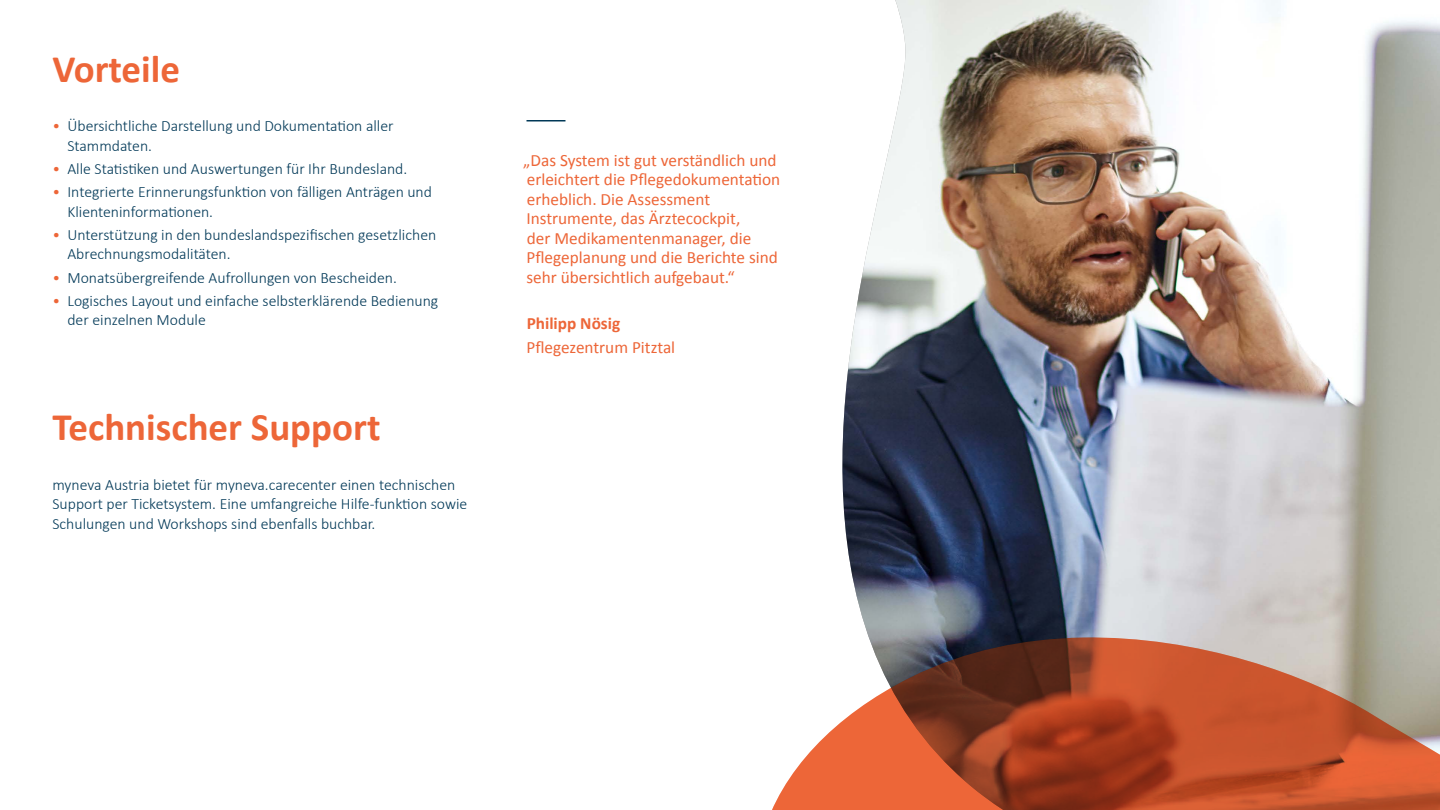
<style>
.page{position:relative;width:1440px;height:810px;background:#fff}
.page>*{position:absolute;margin:0;border:0;box-sizing:border-box;transform-origin:0 0}
.t1{font:700 39px "Calibri";color:#ed6638}
.t2{font:17.25px/19.5px "Calibri";color:#ed6638}
.t3{font:700 17.25px "Calibri";color:#ed6638}
.t4{font:300 15.75px/19.5px "Calibri";color:#003857}
.s1{color:#ed6638}
</style>
<div class="page">
<img style="left:842px;top:0;width:598px;height:628px">
<svg style="left:772px;top:628px;width:668px;height:182px;background:#b86c53"></svg>
<hr style="left:526px;top:120px;width:40px;height:2px;background:#003857">
<h1 class="t1" style="left:52px;top:41px;width:129px">Vorteile</h1>
<p class="t4" style="left:67px;top:116px;width:328px;text-indent:-15px"><span class="s1">•</span> Übersichtliche Darstellung und Dokumentation aller<br>Stammdaten.</p>
<p class="t4" style="left:52px;top:159px;width:356px"><span class="s1">•</span> Alle Statistiken und Auswertungen für Ihr Bundesland.</p>
<p class="t4" style="left:67px;top:182px;width:366px;text-indent:-15px"><span class="s1">•</span> Integrierte Erinnerungsfunktion von fälligen Anträgen und<br>Klienteninformationen.</p>
<p class="t4" style="left:67px;top:225px;width:370px;text-indent:-15px"><span class="s1">•</span> Unterstützung in den bundeslandspezifischen gesetzlichen<br>Abrechnungsmodalitäten.</p>
<p class="t4" style="left:52px;top:268px;width:346px"><span class="s1">•</span> Monatsübergreifende Aufrollungen von Bescheiden.</p>
<p class="t4" style="left:67px;top:291px;width:372px;text-indent:-15px"><span class="s1">•</span> Logisches Layout und einfache selbsterklärende Bedienung der einzelnen Module</p>
<h1 class="t1" style="left:52px;top:400px;width:330px">Technischer Support</h1>
<p class="t4" style="left:52px;top:475px;width:416px">myneva Austria bietet für myneva.carecenter einen technischen<br>Support per Ticketsystem. Eine umfangreiche Hilfe-funktion sowie<br>Schulungen und Workshops sind ebenfalls buchbar.</p>
<p class="t2" style="left:523px;top:150px;width:258px">„Das System ist gut verständlich und erleichtert die Pflegedokumentation erheblich. Die Assessment Instrumente, das Ärztecockpit,<br>der Medikamentenmanager, die Pflegeplanung und die Berichte sind sehr übersichtlich aufgebaut.“</p>
<p class="t3" style="left:527px;top:311px;width:95px">Philipp Nösig</p>
<p class="t2" style="left:526px;top:337px;width:150px">Pflegezentrum Pitztal</p>
</div>
